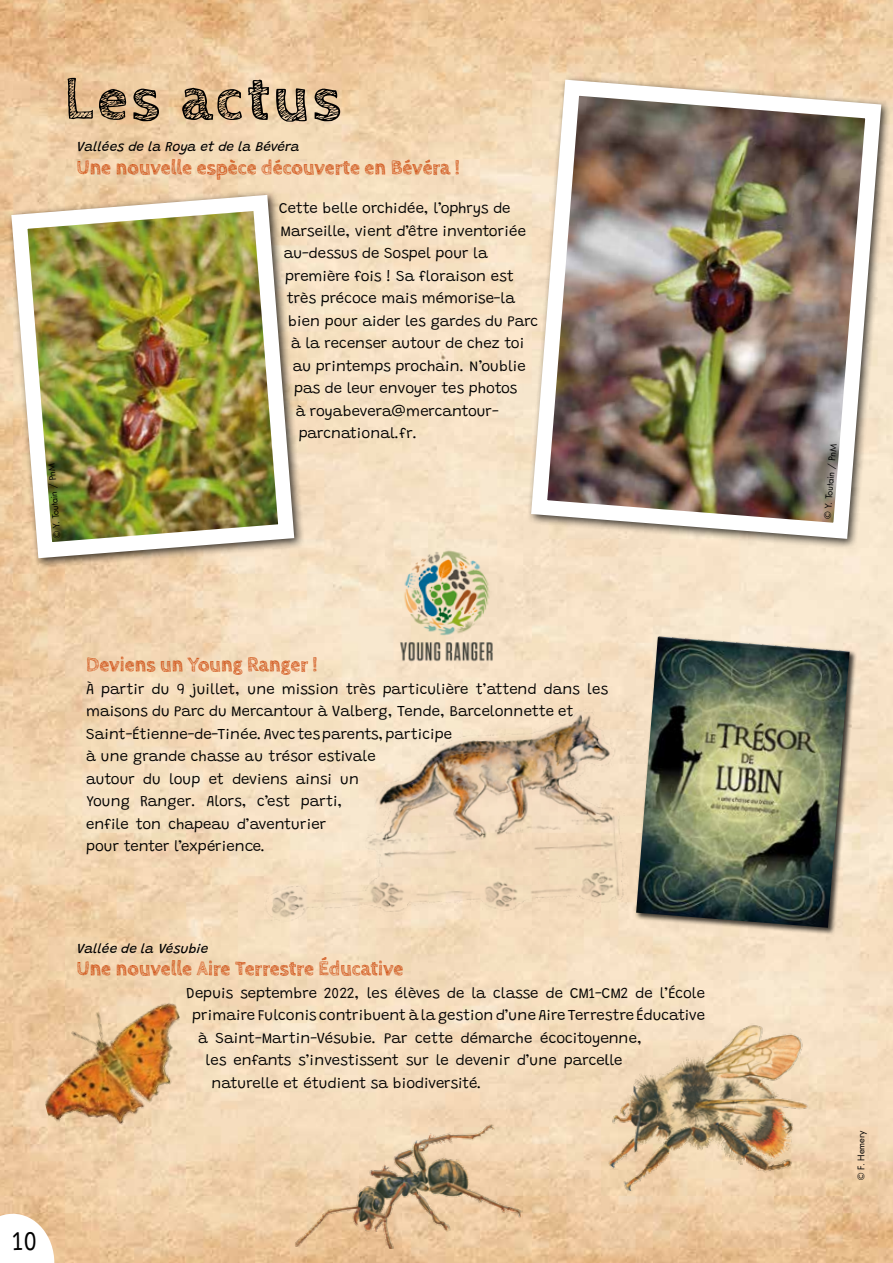
<style>
.page{position:relative;width:893px;height:1263px;background:#fff}
.page>*{position:absolute;margin:0;border:0;box-sizing:border-box;transform-origin:0 0}
.t1{font:700 63px "Cabin Sketch";letter-spacing:.05em;color:#000}
.t2{font:300 27px "Grandstander";color:#000}
.t3{font:700 21px "Cabin Sketch";color:#cf4e12;scale:.96 1}
.t4{font:300 15px/22.5px "Grandstander";color:#000}
.t5{font:italic 13.5px "Grandstander";color:#000}
.t6{font:9px "Futura";color:#000}
</style>
<div class="page">
<img style="left:0;top:0;width:893px;height:1263px">
<svg style="left:0;top:1214px;width:54px;height:49px"></svg>
<img style="left:3px;top:187px;width:299px;height:379px">
<img style="left:523px;top:72px;width:366px;height:475px">
<img style="left:250px;top:707px;width:381px;height:217px">
<img style="left:606px;top:1023px;width:203px;height:168px">
<img style="left:294px;top:1124px;width:228px;height:124px">
<img style="left:26px;top:992px;width:177px;height:150px">
<img style="left:399px;top:549px;width:95px;height:116px">
<div style="left:635px;top:635px;width:222px;height:300px;background:#000;opacity:.75"></div>
<img style="left:636px;top:636px;width:214px;height:292px">
<h1 class="t1" style="left:64px;top:64px;width:279px">Les actus</h1>
<p class="t5" style="left:77px;top:136px;width:225px">Vallées de la Roya et de la Bévéra</p>
<h3 class="t3" style="left:77px;top:155px;width:401px">Une nouvelle espèce découverte en Bévéra !</h3>
<p class="t6" style="left:52px;top:539px;width:77px;rotate:-95deg">© Y. Toutain / PnM</p>
<p class="t4" style="left:279px;top:196px;width:233px">Cette belle orchidée, l’ophrys de</p>
<p class="t4" style="left:281px;top:219px;width:247px">Marseille, vient d’être inventoriée</p>
<p class="t4" style="left:284px;top:241px;width:206px">au-dessus de Sospel pour la</p>
<p class="t4" style="left:285px;top:264px;width:230px">première fois ! Sa floraison est</p>
<p class="t4" style="left:287px;top:286px;width:230px">très précoce mais mémorise-la</p>
<p class="t4" style="left:288px;top:309px;width:252px">bien pour aider les gardes du Parc</p>
<p class="t4" style="left:291px;top:331px;width:235px">à la recenser autour de chez toi</p>
<p class="t4" style="left:293px;top:354px;width:235px">au printemps prochain. N’oublie</p>
<p class="t4" style="left:294px;top:376px;width:225px">pas de leur envoyer tes photos</p>
<p class="t4" style="left:296px;top:399px;width:204px">à royabevera@mercantour-</p>
<p class="t4" style="left:299px;top:421px;width:120px">parcnational.fr.</p>
<h3 class="t3" style="left:86px;top:653px;width:243px">Deviens un Young Ranger !</h3>
<p class="t4" style="left:86px;top:676px;width:523px">À partir du 9 juillet, une mission très particulière t’attend dans les maisons du Parc du Mercantour à Valberg, Tende, Barcelonnette et Saint-Étienne-de-Tinée. Avec tes parents, participe<br>à une grande chasse au trésor estivale<br>autour du loup et deviens ainsi un<br>Young Ranger. Alors, c’est parti,<br>enfile ton chapeau d’aventurier<br>pour tenter l’expérience.</p>
<p class="t5" style="left:77px;top:938px;width:133px">Vallée de la Vésubie</p>
<h3 class="t3" style="left:77px;top:957px;width:342px">Une nouvelle Aire Terrestre Éducative</h3>
<p class="t4" style="left:186px;top:980px;width:520px">Depuis septembre 2022, les élèves de la classe de CM1-CM2 de l’École</p>
<p class="t4" style="left:192px;top:1003px;width:514px">primaire Fulconis contribuent à la gestion d’une Aire Terrestre Éducative</p>
<p class="t4" style="left:198px;top:1025px;width:445px">à Saint-Martin-Vésubie. Par cette démarche écocitoyenne,</p>
<p class="t4" style="left:206px;top:1048px;width:418px">les enfants s’investissent sur le devenir d’une parcelle</p>
<p class="t4" style="left:212px;top:1070px;width:272px">naturelle et étudient sa biodiversité.</p>
<h2 class="t2" style="left:13px;top:1221px;width:27px">10</h2>
<p class="t6" style="left:821px;top:518px;width:77px;rotate:-85deg">© Y. Toutain / PnM</p>
<p class="t6" style="left:855px;top:1180px;width:51px;rotate:-90deg">© F. Hemery</p>
</div>
